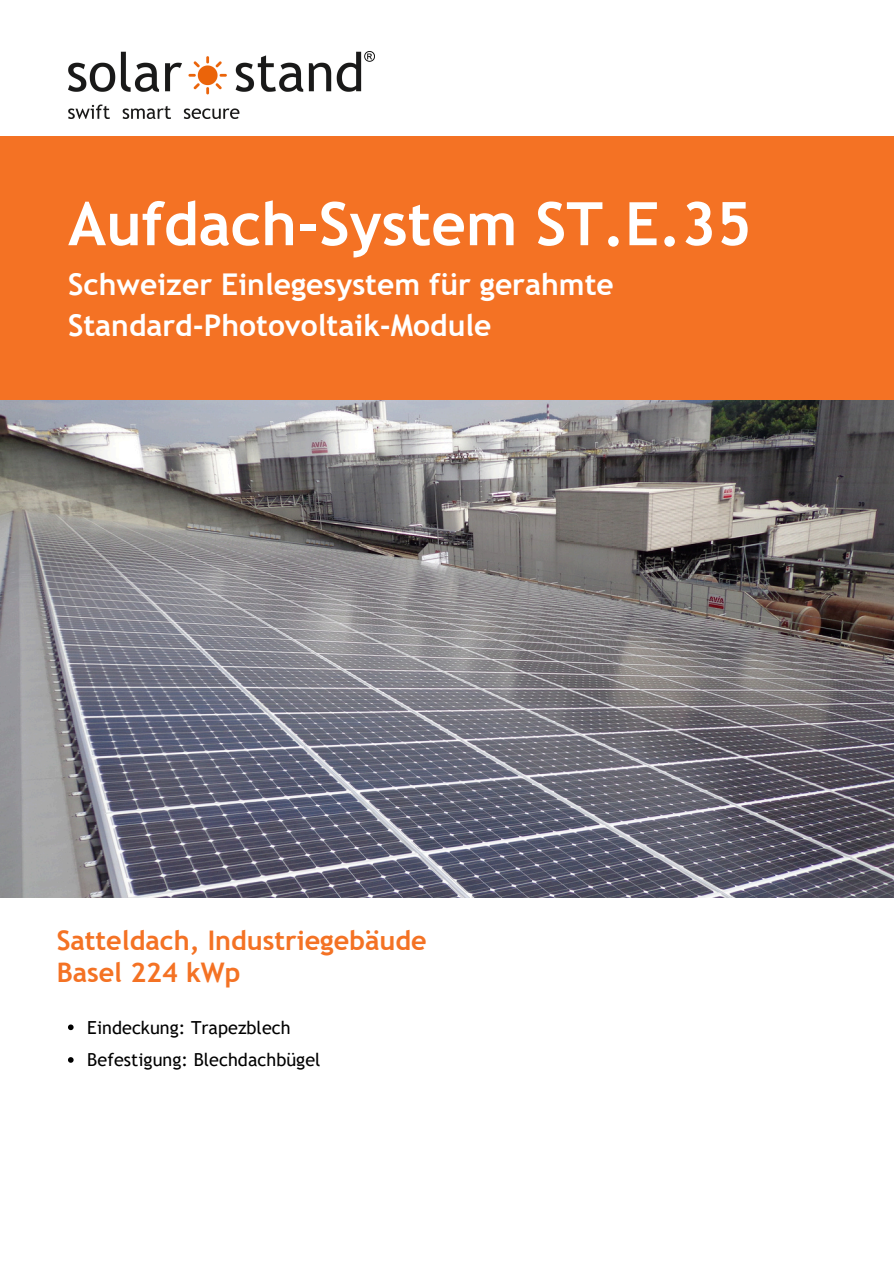
<style>
.page{position:relative;width:894px;height:1264px;background:#fff}
.page>*{position:absolute;margin:0;border:0;box-sizing:border-box;transform-origin:0 0}
.t1{font:700 60px "Trebuchet MS";color:#fff}
.t2{font:700 30px/41.7px "Trebuchet MS";color:#fff}
.t3{font:700 27px/32.7px "Trebuchet MS";color:#f47224}
.t4{font:18px "Trebuchet MS";color:#000}
</style>
<div class="page">
<div style="left:0;top:136px;width:893px;height:264px;background:#f47224"></div>
<img style="left:68px;top:51px;width:306px;height:68px">
<svg style="left:68px;top:1024px;width:6px;height:6px"></svg>
<svg style="left:68px;top:1057px;width:6px;height:5px"></svg>
<img style="left:0;top:400px;width:893px;height:497px">
<h1 class="t1" style="left:68px;top:189px;width:684px">Aufdach-System ST.E.35</h1>
<p class="t2" style="left:68px;top:263px;width:547px">Schweizer Einlegesystem für gerahmte<br>Standard-Photovoltaik-Module</p>
<h3 class="t3" style="left:57px;top:923px;width:371px">Satteldach, Industriegebäude<br>Basel 224 kWp</h3>
<h2 class="t4" style="left:87px;top:1016px;width:205px">Eindeckung: Trapezblech</h2>
<p class="t4" style="left:87px;top:1049px;width:235px">Befestigung: Blechdachbügel</p>
</div>
